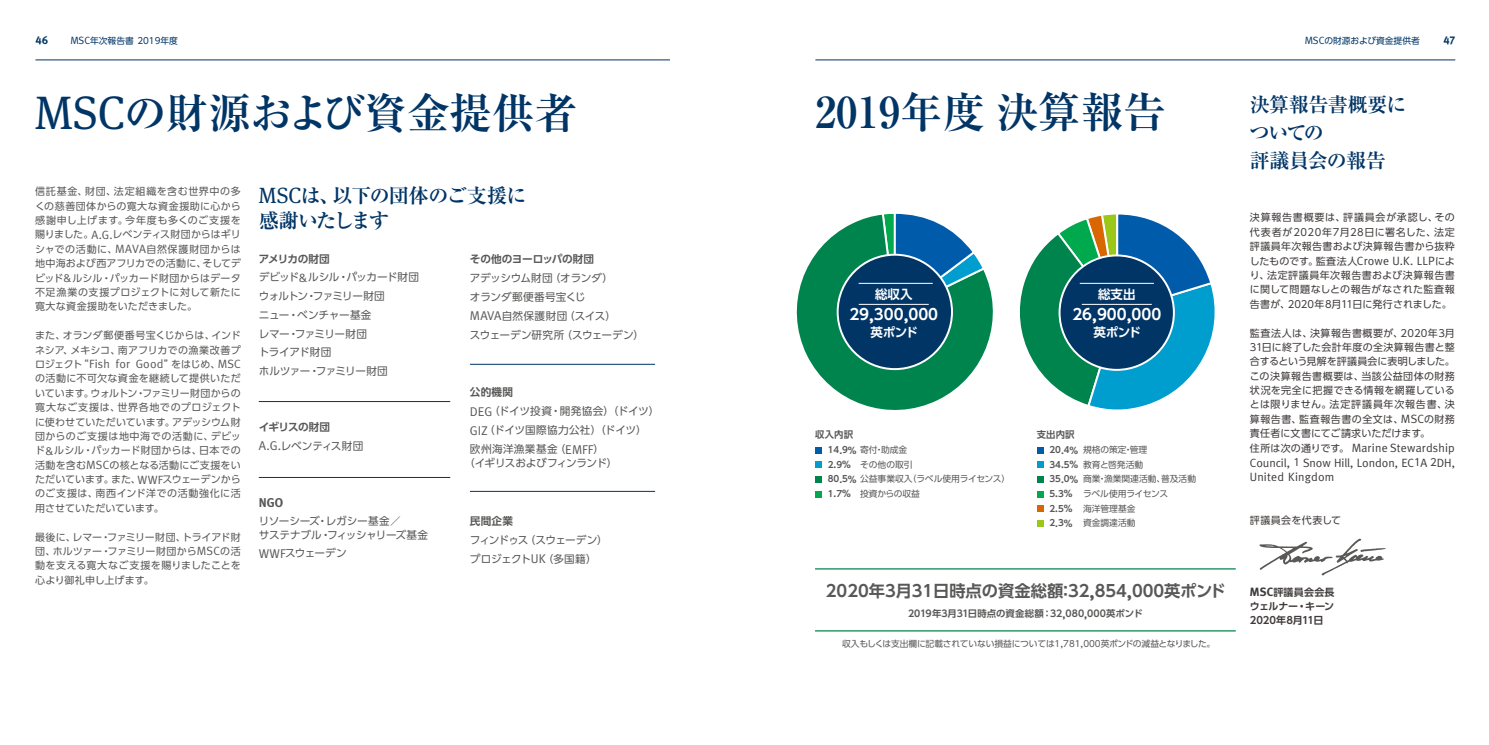
<style>
.page{position:relative;width:1489px;height:745px;background:#fff}
.page>*{position:absolute;margin:0;border:0;box-sizing:border-box;transform-origin:0 0}
.t1{font:700 42.5px "Ryumin Pro";color:#003566}
.t2{font:700 20px/28.4px "Ryumin Pro";letter-spacing:-.035em;color:#003566}
.t3{font:700 16.25px "UD Shin Go Pro De";color:#595857}
.t4{font:700 15px "UD Shin Go Pro De";color:#fff}
.t5{font:700 12.75px "Meta";color:#595857}
.t6{font:700 12.5px "UD Shin Go Pro De";letter-spacing:-.015em;color:#fff}
.t7{font:12px/14.4px "Meta";letter-spacing:.005em;color:#3f3b3a;text-align:justify}
.t8{font:12px "Meta";letter-spacing:.02em;color:#595857}
.t9{font:700 11.25px "Meta Pro";color:#003566}
.t10{font:10.62px/18.8px "UD Shin Go Pro";letter-spacing:-.02em;color:#595857}
.t11{font:10.62px/19.1px "UD Shin Go Pro";letter-spacing:.02em;color:#595857}
.t12{font:10.62px/19px "UD Shin Go Pro";letter-spacing:-.06em;color:#595857}
.t13{font:700 10.62px "UD Shin Go Pro De";letter-spacing:-.01em;color:#595857}
.t14{font:10.62px "UD Shin Go Pro";letter-spacing:-.04em;color:#595857}
.t15{font:700 10.62px "UD Shin Go Pro De";letter-spacing:-.06em;color:#595857}
.t16{font:700 10.62px "UD Shin Go Pro De";letter-spacing:-.045em;color:#595857}
.t17{font:10px/14.4px "UD Shin Go Pro";letter-spacing:.015em;color:#595857;text-align:justify}
.t18{font:10px/14.4px "UD Shin Go Pro";letter-spacing:.035em;color:#3f3b3a;text-align:justify}
.t19{font:700 10px/14.4px "UD Shin Go Pro De";letter-spacing:-.01em;color:#3f3b3a;text-align:justify}
.t20{font:700 9.38px "UD Shin Go Pro De";letter-spacing:.01em;color:#595857}
.t21{font:8.75px/14.6px "UD Shin Go Pro";color:#595857}
.t22{font:8.75px "UD Shin Go Pro";letter-spacing:-.02em;color:#595857}
.t23{font:8.75px "UD Shin Go Pro";color:#003566}
.s1{font-family:"Meta";font-size:10.5px}
.s2{font-family:"Meta Serif Pro";font-weight:400;font-size:46.75px}
.s3{font-family:"Meta";font-size:12px}
.s4{font-family:"UD Shin Go Pro";font-size:10px}
.s5{font-family:"Meta Serif Pro";font-weight:400;font-size:22px}
.s6{font-family:"Meta";font-size:12.75px}
.s7{font-family:"Meta";font-size:18px}
.s8{font-family:"UD Shin Go Pro De";font-weight:700}
.s9{font-family:"Meta";font-weight:700;font-size:10.5px}
.s10{font-family:"Meta";font-size:19.5px}
.s11{font-family:"Meta";font-size:11.25px}
</style>
<div class="page">
<svg style="left:1020px;top:214px;width:195px;height:196px"></svg>
<div style="left:1059px;top:255px;width:114px;height:114px;background:#003566;border-radius:50%"></div>
<div style="left:1058px;top:254px;width:116px;height:116px;border:2px solid #fff;border-radius:50%"></div>
<div style="left:1036px;top:446px;width:7px;height:7px;background:#005bab"></div>
<div style="left:1036px;top:461px;width:7px;height:7px;background:#009dcf"></div>
<div style="left:1036px;top:475px;width:7px;height:7px;background:#00844e"></div>
<div style="left:1036px;top:490px;width:7px;height:7px;background:#00a84e"></div>
<div style="left:1036px;top:505px;width:7px;height:7px;background:#d86601"></div>
<div style="left:1036px;top:519px;width:7px;height:7px;background:#9bc818"></div>
<hr style="left:259px;top:477px;width:191px;height:1px;background:#003566">
<hr style="left:259px;top:401px;width:191px;height:1px;background:#003566">
<div style="left:815px;top:446px;width:7px;height:7px;background:#005bab"></div>
<div style="left:815px;top:461px;width:7px;height:7px;background:#009dcf"></div>
<div style="left:815px;top:475px;width:7px;height:7px;background:#00844e"></div>
<div style="left:815px;top:490px;width:7px;height:7px;background:#00a84e"></div>
<hr style="left:815px;top:568px;width:420px;height:1px;background:#00844e">
<hr style="left:815px;top:630px;width:420px;height:1px;background:#00844e">
<svg style="left:1259px;top:538px;width:126px;height:37px"></svg>
<hr style="left:470px;top:490px;width:185px;height:1px;background:#003566">
<hr style="left:470px;top:364px;width:185px;height:1px;background:#003566">
<svg style="left:796px;top:215px;width:197px;height:195px"></svg>
<svg style="left:880px;top:213px;width:106px;height:101px"></svg>
<div style="left:837px;top:254px;width:114px;height:115px;background:#003566;border-radius:50%"></div>
<div style="left:836px;top:253px;width:116px;height:117px;border:2px solid #fff;border-radius:50%"></div>
<hr style="left:858px;top:283px;width:74px;height:1px;background:#fff">
<hr style="left:858px;top:304px;width:70px;height:1px;background:#fff">
<hr style="left:1081px;top:304px;width:70px;height:1px;background:#fff">
<hr style="left:1079px;top:283px;width:74px;height:1px;background:#fff">
<hr style="left:815px;top:60px;width:640px;height:1px;background:#003566">
<hr style="left:35px;top:60px;width:635px;height:1px;background:#003566">
<p class="t9" style="left:35px;top:33px;width:14px">46</p>
<p class="t23" style="left:71px;top:33px;width:109px"><span class="s1">MSC</span>年次報告書 2019年度</p>
<p class="t23" style="left:1304px;top:33px;width:116px"><span class="s1">MSC</span>の財源および資金提供者</p>
<p class="t9" style="left:1443px;top:33px;width:13px">47</p>
<h1 class="t1" style="left:35px;top:79px;width:543px"><span class="s2">MSC</span>の財源および資金提供者</h1>
<p class="t17" style="left:35px;top:184px;width:207px">信託基金、財団、法定組織を含む世界中の多くの慈善団体からの寛大な資金援助に心から感謝申し上げます。今年度も多くのご支援を賜りました。<span class="s3">A.G.</span>レベンティス財団からはギリシャでの活動に、<span class="s3">MAVA</span>自然保護財団からは地中海および西アフリカでの活動に、そしてデビッド<span class="s3">&amp;</span>ルシル・パッカード財団からはデータ不足漁業の支援プロジェクトに対して新たに寛大な資金援助をいただきました。</p>
<p class="t17" style="left:35px;top:327px;width:207px">また、オランダ郵便番号宝くじからは、インドネシア、メキシコ、南アフリカでの漁業改善プ</p>
<p class="t8" style="left:35px;top:357px;width:207px"><span class="s4">ロジェクト“</span>Fish for Good<span class="s4">”をはじめ、</span>MSC</p>
<p class="t17" style="left:35px;top:371px;width:207px">の活動に不可欠な資金を継続して提供いただいています。ウォルトン・ファミリー財団からの寛大なご支援は、世界各地でのプロジェクトに使わせていただいています。アデッシウム財団からのご支援は地中海での活動に、デビッド<span class="s3">&amp;</span>ルシル・パッカード財団からは、日本での活動を含む<span class="s3">MSC</span>の核となる活動にご支援をいただいています。また、<span class="s3">WWF</span>スウェーデンからのご支援は、南西インド洋での活動強化に活用させていただいています。</p>
<p class="t17" style="left:35px;top:529px;width:207px">最後に、レマー・ファミリー財団、トライアド財団、ホルツァー・ファミリー財団から<span class="s3">MSC</span>の活動を支える寛大なご支援を賜りましたことを心より御礼申し上げます。</p>
<h2 class="t2" style="left:259px;top:181px;width:269px;line-height:25px"><span class="s5">MSC</span>は、以下の団体のご支援に感謝いたします</h2>
<p class="t15" style="left:259px;top:250px;width:72px">アメリカの財団</p>
<p class="t10" style="left:259px;top:267px;width:162px">デビッド<span class="s6">&amp;</span>ルシル・パッカード財団ウォルトン・ファミリー財団<br>ニュー・ベンチャー基金<br>レマー・ファミリー財団<br>トライアド財団<br>ホルツァー・ファミリー財団</p>
<p class="t16" style="left:259px;top:418px;width:73px">イギリスの財団</p>
<p class="t10" style="left:259px;top:436px;width:106px"><span class="s6">A.G.</span>レベンティス財団</p>
<p class="t5" style="left:259px;top:494px;width:26px">NGO</p>
<p class="t10" style="left:259px;top:513px;width:171px;line-height:13.8px">リソーシーズ・レガシー基金／<br>サステナブル・フィッシャリーズ基金</p>
<p class="t10" style="left:259px;top:543px;width:89px"><span class="s6">WWF</span>スウェーデン</p>
<p class="t13" style="left:470px;top:250px;width:126px">その他のヨーロッパの財団</p>
<p class="t10" style="left:470px;top:267px;width:176px;line-height:19.1px">アデッシウム財団（オランダ）<br>オランダ郵便番号宝くじ<br><span class="s6">MAVA</span>自然保護財団（スイス）<br>スウェーデン研究所（スウェーデン）</p>
<p class="t13" style="left:470px;top:383px;width:45px">公的機関</p>
<p class="t11" style="left:470px;top:401px;width:191px"><span class="s6">DEG</span>（ドイツ投資・開発協会）（ドイツ）<br><span class="s6">GIZ</span>（ドイツ国際協力公社）（ドイツ）欧州海洋漁業基金（<span class="s6">EMFF</span>）</p>
<p class="t14" style="left:464px;top:454px;width:154px">（イギリスおよびフィンランド）</p>
<p class="t13" style="left:470px;top:511px;width:45px">民間企業</p>
<p class="t12" style="left:470px;top:529px;width:139px">フィンドゥス（スウェーデン）プロジェクト<span class="s6">UK</span>（多国籍）</p>
<h1 class="t1" style="left:815px;top:78px;width:352px">2019年度決算報告</h1>
<p class="t6" style="left:875px;top:283px;width:39px">総収入</p>
<h3 class="t4" style="left:849px;top:302px;width:90px">29<span class="s7">,</span>300<span class="s7">,</span>000</h3>
<p class="t6" style="left:870px;top:321px;width:49px">英ポンド</p>
<p class="t6" style="left:1097px;top:283px;width:39px">総支出</p>
<h3 class="t4" style="left:1072px;top:302px;width:90px">26<span class="s7">,</span>900<span class="s7">,</span>000</h3>
<p class="t6" style="left:1093px;top:321px;width:49px">英ポンド</p>
<p class="t20" style="left:815px;top:426px;width:40px">収入内訳</p>
<p class="t21" style="left:827px;top:442px;width:184px"><span class="s8">14</span><span class="s9">.</span><span class="s8">9</span><span class="s9">%</span> 寄付・助成金<br><span class="s8">2</span><span class="s9">.</span><span class="s8">9</span><span class="s9">%</span> その他の取引<br><span class="s8">80</span><span class="s9">.</span><span class="s8">5</span><span class="s9">%</span> 公益事業収入（ラベル使用ライセンス）<br><span class="s8">1</span><span class="s9">.</span><span class="s8">7</span><span class="s9">%</span> 投資からの収益</p>
<p class="t20" style="left:1036px;top:426px;width:39px">支出内訳</p>
<p class="t21" style="left:1049px;top:442px;width:148px"><span class="s8">20</span><span class="s9">.</span><span class="s8">4</span><span class="s9">%</span> 規格の策定・管理<br><span class="s8">34</span><span class="s9">.</span><span class="s8">5</span><span class="s9">%</span> 教育と啓発活動<br><span class="s8">35</span><span class="s9">.</span><span class="s8">0</span><span class="s9">%</span> 商業・漁業関連活動、普及活動<br><span class="s8">5</span><span class="s9">.</span><span class="s8">3</span><span class="s9">%</span> ラベル使用ライセンス<br><span class="s8">2</span><span class="s9">.</span><span class="s8">5</span><span class="s9">%</span> 海洋管理基金<br><span class="s8">2</span><span class="s9">.</span><span class="s8">3</span><span class="s9">%</span> 資金調達活動</p>
<h3 class="t3" style="left:825px;top:577px;width:401px">2020年3月31日時点の資金総額：32<span class="s10">,</span>854<span class="s10">,</span>000英ポンド</h3>
<p class="t20" style="left:908px;top:605px;width:236px">2019年3月31日時点の資金総額：32<span class="s11">,</span>080<span class="s11">,</span>000英ポンド</p>
<p class="t22" style="left:842px;top:635px;width:375px">収入もしくは支出欄に記載されていない損益については1<span class="s1">,</span>781<span class="s1">,</span>000英ポンドの減益となりました。</p>
<h2 class="t2" style="left:1249px;top:88px;width:158px">決算報告書概要についての<br>評議員会の報告</h2>
<p class="t18" style="left:1249px;top:210px;width:206px">決算報告書概要は、評議員会が承認し、その代表者が2020年7月28日に署名した、法定評議員年次報告書および決算報告書から抜粋したものです。監査法人<span class="s3">Crowe U.K. LLP</span>により、法定評議員年次報告書および決算報告書に関して問題なしとの報告がなされた監査報告書が、2020年8月11日に発行されました。</p>
<p class="t18" style="left:1249px;top:325px;width:206px">監査法人は、決算報告書概要が、2020年3月31日に終了した会計年度の全決算報告書と整合するという見解を評議員会に表明しました。この決算報告書概要は、当該公益団体の財務状況を完全に把握できる情報を網羅しているとは限りません。法定評議員年次報告書、決算報告書、監査報告書の全文は、<span class="s3">MSC</span>の財務責任者に文書にてご請求いただけます。</p>
<p class="t7" style="left:1249px;top:440px;width:206px"><span class="s4">住所は次の通りです。</span> Marine Stewardship Council, <span class="s4">1</span> Snow Hill, London, EC<span class="s4">1</span>A <span class="s4">2</span>DH, United Kingdom</p>
<p class="t18" style="left:1249px;top:512px;width:93px">評議員会を代表して</p>
<p class="t19" style="left:1249px;top:584px;width:86px"><span class="s3">MSC</span>評議員会会長ウェルナー・キーン2020年8月11日</p>
</div>
